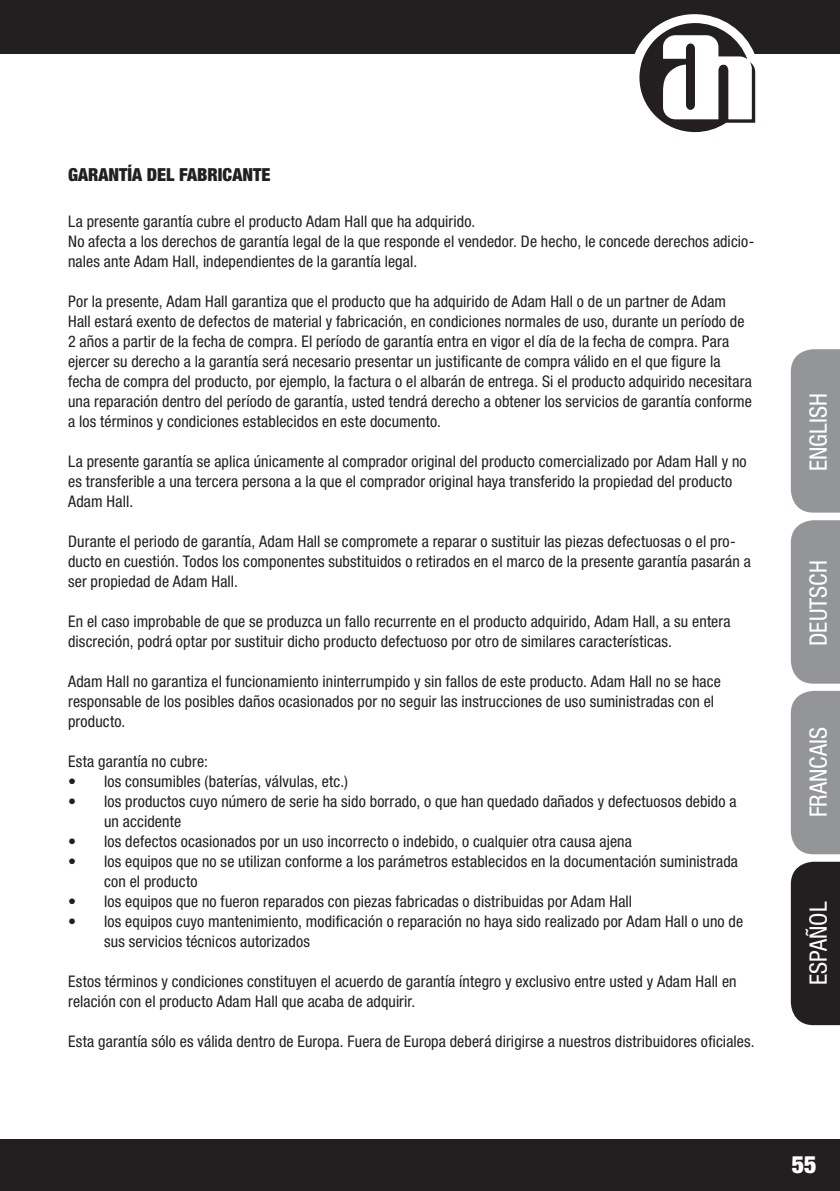
<style>
.page{position:relative;width:840px;height:1191px;background:#fff}
.page>*{position:absolute;margin:0;border:0;box-sizing:border-box;transform-origin:0 0}
.t1{font:condensed 24px "Helvetica Neue LT Std";color:#fff}
.t2{font:900 condensed 24px "Helvetica Neue LT Std";color:#fff}
.t3{font:900 condensed 18px "Helvetica Neue LT Pro";color:#231f20}
.t4{font:condensed 16px/20px "Helvetica Neue LT Pro";letter-spacing:.01em;color:#231f20}
</style>
<div class="page">
<div style="left:0;top:0;width:839px;height:54px;background:#231f20"></div>
<div style="left:0;top:1138px;width:839px;height:53px;background:#231f20"></div>
<svg style="left:634px;top:14px;width:122px;height:119px"></svg>
<div style="left:790px;top:349px;width:49px;height:163px;background:#939598"></div>
<div style="left:790px;top:520px;width:49px;height:163px;background:#939598"></div>
<div style="left:790px;top:691px;width:49px;height:163px;background:#939598"></div>
<div style="left:790px;top:861px;width:49px;height:164px;background:#231f20"></div>
<p class="t3" style="left:68px;top:164px;width:204px">GARANTÍA DEL FABRICANTE</p>
<p class="t4" style="left:68px;top:211px;width:687px">La presente garantía cubre el producto Adam Hall que ha adquirido.<br>No afecta a los derechos de garantía legal de la que responde el vendedor. De hecho, le concede derechos adicio&shy;nales ante Adam Hall, independientes de la garantía legal.</p>
<p class="t4" style="left:68px;top:291px;width:685px">Por la presente, Adam Hall garantiza que el producto que ha adquirido de Adam Hall o de un partner de Adam Hall estará exento de defectos de material y fabricación, en condiciones normales de uso, durante un período de 2 años a partir de la fecha de compra. El período de garantía entra en vigor el día de la fecha de compra. Para ejercer su derecho a la garantía será necesario presentar un justificante de compra válido en el que figure la fecha de compra del producto, por ejemplo, la factura o el albarán de entrega. Si el producto adquirido necesitara una reparación dentro del período de garantía, usted tendrá derecho a obtener los servicios de garantía conforme a los términos y condiciones establecidos en este documento.</p>
<p class="t4" style="left:68px;top:451px;width:679px">La presente garantía se aplica únicamente al comprador original del producto comercializado por Adam Hall y no es transferible a una tercera persona a la que el comprador original haya transferido la propiedad del producto<br>Adam Hall.</p>
<p class="t4" style="left:68px;top:531px;width:684px">Durante el periodo de garantía, Adam Hall se compromete a reparar o sustituir las piezas defectuosas o el pro&shy;ducto en cuestión. Todos los componentes substituidos o retirados en el marco de la presente garantía pasarán a ser propiedad de Adam Hall.</p>
<p class="t4" style="left:68px;top:611px;width:663px">En el caso improbable de que se produzca un fallo recurrente en el producto adquirido, Adam Hall, a su entera discreción, podrá optar por sustituir dicho producto defectuoso por otro de similares características.</p>
<p class="t4" style="left:68px;top:671px;width:654px">Adam Hall no garantiza el funcionamiento ininterrumpido y sin fallos de este producto. Adam Hall no se hace responsable de los posibles daños ocasionados por no seguir las instrucciones de uso suministradas con el producto.</p>
<p class="t4" style="left:68px;top:751px;width:141px">Esta garantía no cubre:</p>
<p class="t4" style="left:68px;top:771px;width:281px">• los consumibles (baterías, válvulas, etc.)</p>
<p class="t4" style="left:104px;top:791px;width:633px;text-indent:-36px">• los productos cuyo número de serie ha sido borrado, o que han quedado dañados y defectuosos debido a un accidente</p>
<p class="t4" style="left:68px;top:831px;width:565px">• los defectos ocasionados por un uso incorrecto o indebido, o cualquier otra causa ajena</p>
<p class="t4" style="left:104px;top:851px;width:635px;text-indent:-36px">• los equipos que no se utilizan conforme a los parámetros establecidos en la documentación suministrada con el producto</p>
<p class="t4" style="left:68px;top:891px;width:565px">• los equipos que no fueron reparados con piezas fabricadas o distribuidas por Adam Hall</p>
<p class="t4" style="left:104px;top:911px;width:640px;text-indent:-36px">• los equipos cuyo mantenimiento, modificación o reparación no haya sido realizado por Adam Hall o uno de sus servicios técnicos autorizados</p>
<p class="t4" style="left:68px;top:971px;width:669px">Estos términos y condiciones constituyen el acuerdo de garantía íntegro y exclusivo entre usted y Adam Hall en relación con el producto Adam Hall que acaba de adquirir.</p>
<p class="t4" style="left:68px;top:1031px;width:687px">Esta garantía sólo es válida dentro de Europa. Fuera de Europa deberá dirigirse a nuestros distribuidores oficiales.</p>
<h1 class="t1" style="left:804px;top:471px;width:79px;rotate:-90deg">ENGLISH</h1>
<h1 class="t1" style="left:804px;top:646px;width:87px;rotate:-90deg">DEUTSCH</h1>
<h1 class="t1" style="left:804px;top:818px;width:91px;rotate:-90deg">FRANCAIS</h1>
<h1 class="t1" style="left:804px;top:989px;width:91px;rotate:-90deg">FRANCAIS</h1>
<h1 class="t1" style="left:804px;top:984px;width:85px;rotate:-90deg">ESPAÑOL</h1>
<h1 class="t2" style="left:791px;top:1149px;width:26px">55</h1>
</div>
